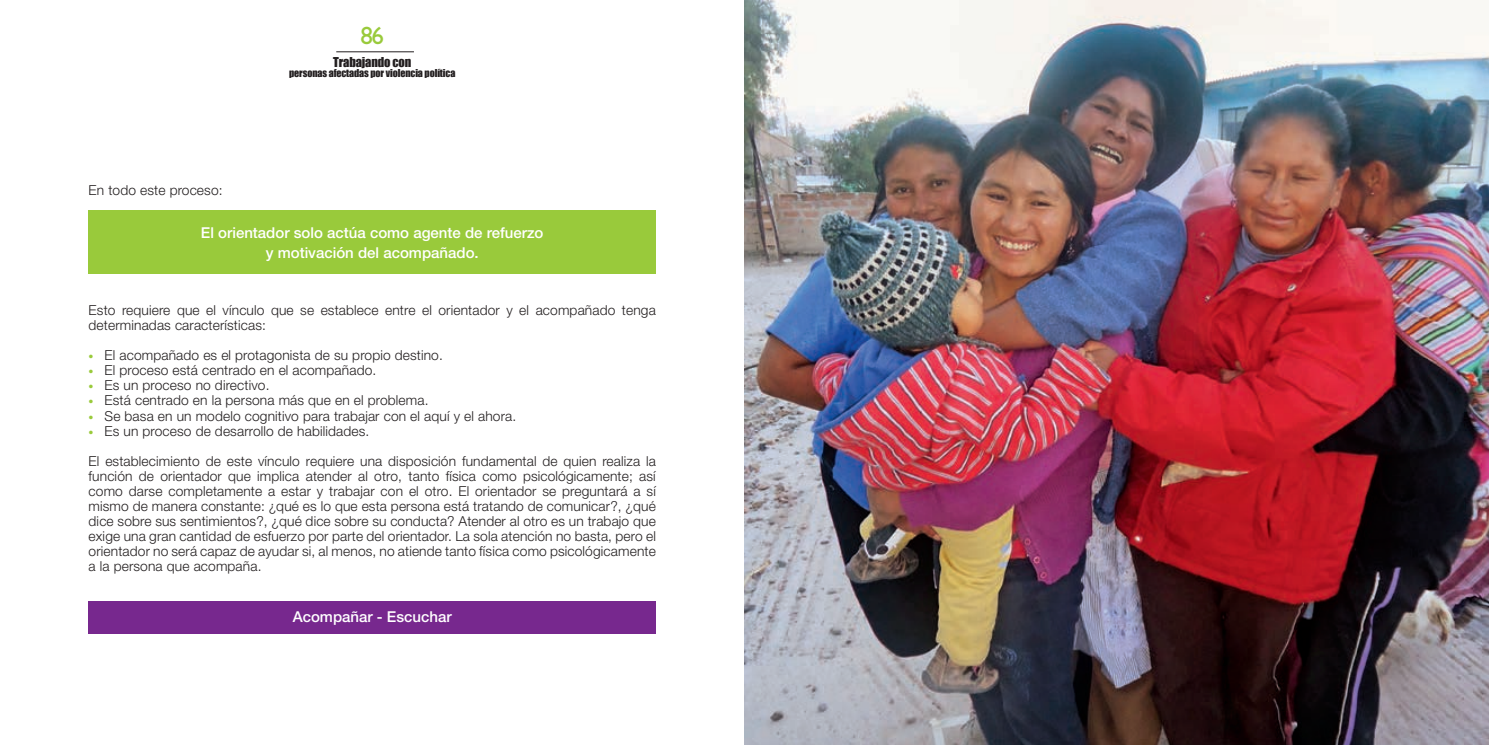
<style>
.page{position:relative;width:1489px;height:745px;background:#fff}
.page>*{position:absolute;margin:0;border:0;box-sizing:border-box;transform-origin:0 0}
.t1{font:25px "Gill Sans Std";color:#99ca3b}
.t2{font:500 15px/20px "Helvetica Neue LT Std";color:#fff;text-align:center}
.t3{font:300 13.75px/15px "Helvetica Neue LT Std";letter-spacing:.01em;color:#231f20}
.t4{font:12.5px "Impact";letter-spacing:-.01em;color:#231f20}
.t5{font:10px "Impact";letter-spacing:-.01em;color:#231f20}
.s1{font-size:10px;color:#99ca3b}
</style>
<div class="page">
<hr style="left:336px;top:51px;width:78px;height:1px;background:#231f20">
<div style="left:89px;top:210px;width:567px;height:64px;background:#99ca3b"></div>
<div style="left:89px;top:600px;width:567px;height:33px;background:#77288e"></div>
<img style="left:744px;top:0;width:744px;height:744px">
<p class="t3" style="left:89px;top:182px;width:135px">En todo este proceso:</p>
<h1 class="t1" style="left:360px;top:21px;width:25px">86</h1>
<p class="t4" style="left:333px;top:53px;width:80px">Trabajando con</p>
<p class="t5" style="left:289px;top:66px;width:168px">personas afectadas por violencia política</p>
<p class="t2" style="left:201px;top:222px;width:344px">El orientador solo actúa como agente de refuerzo y motivación del acompañado.</p>
<p class="t3" style="left:89px;top:302px;width:568px">Esto requiere que el vínculo que se establece entre el orientador y el acompañado tenga determinadas características:</p>
<p class="t3" style="left:89px;top:347px;width:356px"><span class="s1">•</span> El acompañado es el protagonista de su propio destino.</p>
<p class="t3" style="left:89px;top:362px;width:289px"><span class="s1">•</span> El proceso está centrado en el acompañado.</p>
<p class="t3" style="left:89px;top:377px;width:182px"><span class="s1">•</span> Es un proceso no directivo.</p>
<p class="t3" style="left:89px;top:392px;width:341px"><span class="s1">•</span> Está centrado en la persona más que en el problema.</p>
<p class="t3" style="left:89px;top:407px;width:429px"><span class="s1">•</span> Se basa en un modelo cognitivo para trabajar con el aquí y el ahora.</p>
<p class="t3" style="left:89px;top:415px;width:568px;line-height:30px"><span class="s1">•</span> Es un proceso de desarrollo de habilidades.<br>El establecimiento de este vínculo requiere una disposición fundamental de quien realiza la</p>
<p class="t3" style="left:89px;top:467px;width:569px;text-align:justify">función de orientador que implica atender al otro, tanto física como psicológicamente; así como darse completamente a estar y trabajar con el otro. El orientador se preguntará a sí mismo de manera constante: ¿qué es lo que esta persona está tratando de comunicar?, ¿qué dice sobre sus sentimientos?, ¿qué dice sobre su conducta? Atender al otro es un trabajo que exige una gran cantidad de esfuerzo por parte del orientador. La sola atención no basta, pero el orientador no será capaz de ayudar si, al menos, no atiende tanto física como psicológicamente a la persona que acompaña.</p>
<p class="t2" style="left:293px;top:606px;width:160px">Acompañar - Escuchar</p>
</div>
